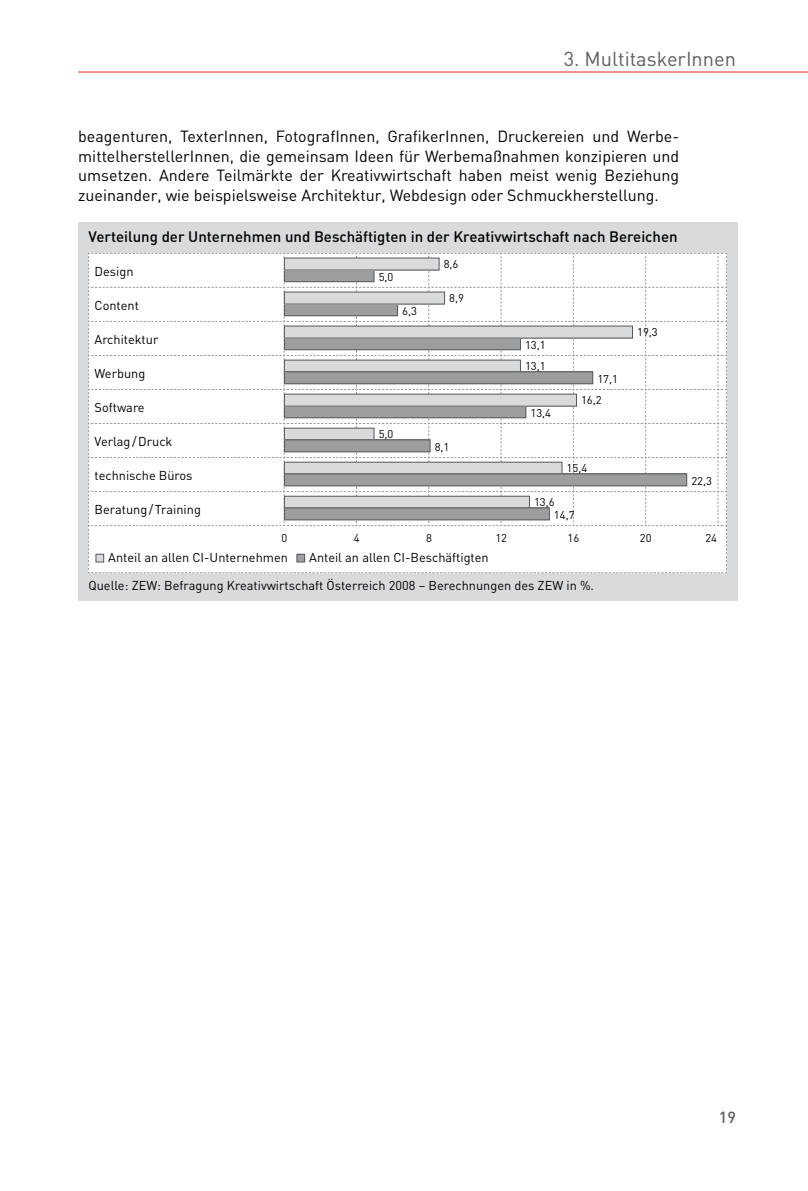
<style>
.page{position:relative;width:808px;height:1191px;background:#fff}
.page>*{position:absolute;margin:0;border:0;box-sizing:border-box;transform-origin:0 0}
.t1{font:20px "DIN";color:#5f6062}
.t2{font:16px/19.8px "DIN";color:#000;text-align:justify}
.t3{font:500 16px "DIN";color:#5f6062}
.t4{font:500 15px "DIN";color:#000}
.t5{font:12.8px "DIN";color:#000}
.t6{font:11.2px/21px "DIN";color:#000}
</style>
<div class="page">
<hr style="left:78px;top:72px;width:730px;height:1px;background:#e32219">
<div style="left:78px;top:222px;width:659px;height:378px;background:#d9dadb"></div>
<svg style="left:88px;top:253px;width:639px;height:320px;background:#fafafa"></svg>
<div style="left:284px;top:304px;width:114px;height:12px;background:#9c9d9f"></div>
<div style="left:284px;top:303px;width:114px;height:13px;border:1px solid #58585a"></div>
<div style="left:284px;top:292px;width:160px;height:12px;background:#d9dadb"></div>
<div style="left:284px;top:292px;width:161px;height:12px;border:1px solid #58585a"></div>
<div style="left:284px;top:338px;width:236px;height:12px;background:#9c9d9f"></div>
<div style="left:284px;top:337px;width:237px;height:13px;border:1px solid #58585a"></div>
<div style="left:284px;top:326px;width:348px;height:12px;background:#d9dadb"></div>
<div style="left:284px;top:326px;width:349px;height:12px;border:1px solid #58585a"></div>
<div style="left:284px;top:360px;width:236px;height:12px;background:#d9dadb"></div>
<div style="left:284px;top:360px;width:237px;height:12px;border:1px solid #58585a"></div>
<div style="left:284px;top:372px;width:309px;height:12px;background:#9c9d9f"></div>
<div style="left:284px;top:371px;width:309px;height:13px;border:1px solid #58585a"></div>
<div style="left:284px;top:406px;width:242px;height:12px;background:#9c9d9f"></div>
<div style="left:284px;top:405px;width:242px;height:13px;border:1px solid #58585a"></div>
<div style="left:284px;top:394px;width:292px;height:12px;background:#d9dadb"></div>
<div style="left:284px;top:394px;width:293px;height:12px;border:1px solid #58585a"></div>
<div style="left:284px;top:428px;width:90px;height:12px;background:#d9dadb"></div>
<div style="left:284px;top:428px;width:90px;height:12px;border:1px solid #58585a"></div>
<div style="left:284px;top:440px;width:146px;height:12px;background:#9c9d9f"></div>
<div style="left:284px;top:439px;width:146px;height:13px;border:1px solid #58585a"></div>
<div style="left:284px;top:462px;width:278px;height:12px;background:#d9dadb"></div>
<div style="left:284px;top:462px;width:278px;height:12px;border:1px solid #58585a"></div>
<div style="left:284px;top:474px;width:403px;height:12px;background:#9c9d9f"></div>
<div style="left:284px;top:473px;width:403px;height:13px;border:1px solid #58585a"></div>
<div style="left:284px;top:270px;width:90px;height:12px;background:#9c9d9f"></div>
<div style="left:284px;top:269px;width:90px;height:13px;border:1px solid #58585a"></div>
<div style="left:284px;top:258px;width:155px;height:12px;background:#d9dadb"></div>
<div style="left:284px;top:496px;width:245px;height:12px;background:#d9dadb"></div>
<div style="left:284px;top:496px;width:246px;height:12px;border:1px solid #58585a"></div>
<div style="left:284px;top:508px;width:265px;height:12px;background:#9c9d9f"></div>
<div style="left:284px;top:507px;width:266px;height:13px;border:1px solid #58585a"></div>
<p class="t1" style="left:564px;top:46px;width:174px">3. MultitaskerInnen</p>
<p class="t2" style="left:78px;top:126px;width:602px">beagenturen, TexterInnen, FotografInnen, GrafikerInnen, Druckereien und Werbe&shy;mittelherstellerInnen, die gemeinsam Ideen für Werbemaßnahmen konzipieren und umsetzen. Andere Teilmärkte der Kreativwirtschaft haben meist wenig Beziehung zueinander, wie beispielsweise Architektur, Webdesign oder Schmuckherstellung.</p>
<p class="t4" style="left:88px;top:227px;width:591px">Verteilung der Unternehmen und Beschäftigten in der Kreativwirtschaft nach Bereichen</p>
<p class="t5" style="left:95px;top:263px;width:40px">Design</p>
<p class="t5" style="left:95px;top:297px;width:46px">Content</p>
<p class="t5" style="left:95px;top:331px;width:65px">Architektur</p>
<p class="t5" style="left:95px;top:365px;width:52px">Werbung</p>
<p class="t5" style="left:95px;top:399px;width:52px">Software</p>
<p class="t5" style="left:95px;top:433px;width:79px">Verlag / Druck</p>
<p class="t5" style="left:95px;top:467px;width:100px">technische Büros</p>
<p class="t5" style="left:95px;top:501px;width:108px">Beratung / Training</p>
<p class="t6" style="left:379px;top:266px;width:16px">5,0</p>
<p class="t6" style="left:402px;top:300px;width:16px">6,3</p>
<p class="t6" style="left:444px;top:253px;width:16px">8,6</p>
<p class="t6" style="left:449px;top:287px;width:16px">8,9</p>
<p class="t6" style="left:379px;top:423px;width:16px">5,0</p>
<p class="t6" style="left:435px;top:436px;width:16px">8,1</p>
<p class="t6" style="left:525px;top:334px;width:22px">13,1<br>13,1</p>
<p class="t6" style="left:530px;top:402px;width:22px">13,4</p>
<p class="t6" style="left:581px;top:368px;width:38px;text-indent:16px">17,1<br>16,2</p>
<p class="t6" style="left:567px;top:457px;width:22px">15,4</p>
<p class="t6" style="left:554px;top:495px;width:22px;line-height:13.2px;text-indent:-20px">13,6<br>14,7</p>
<p class="t6" style="left:637px;top:321px;width:22px">19,3</p>
<p class="t6" style="left:691px;top:470px;width:22px">22,3</p>
<p class="t6" style="left:281px;top:527px;width:7px">0</p>
<p class="t6" style="left:354px;top:527px;width:7px">4</p>
<p class="t6" style="left:426px;top:527px;width:7px">8</p>
<p class="t6" style="left:495px;top:527px;width:13px">12</p>
<p class="t6" style="left:568px;top:527px;width:13px">16</p>
<p class="t6" style="left:640px;top:527px;width:13px">20</p>
<p class="t6" style="left:705px;top:527px;width:13px">24</p>
<p class="t5" style="left:108px;top:550px;width:181px">Anteil an allen CI-Unternehmen</p>
<p class="t5" style="left:309px;top:550px;width:181px">Anteil an allen CI-Beschäftigten</p>
<p class="t5" style="left:88px;top:577px;width:507px">Quelle: ZEW: Befragung Kreativwirtschaft Österreich 2008 – Berechnungen des ZEW in %.</p>
<p class="t3" style="left:719px;top:1107px;width:19px">19</p>
</div>
